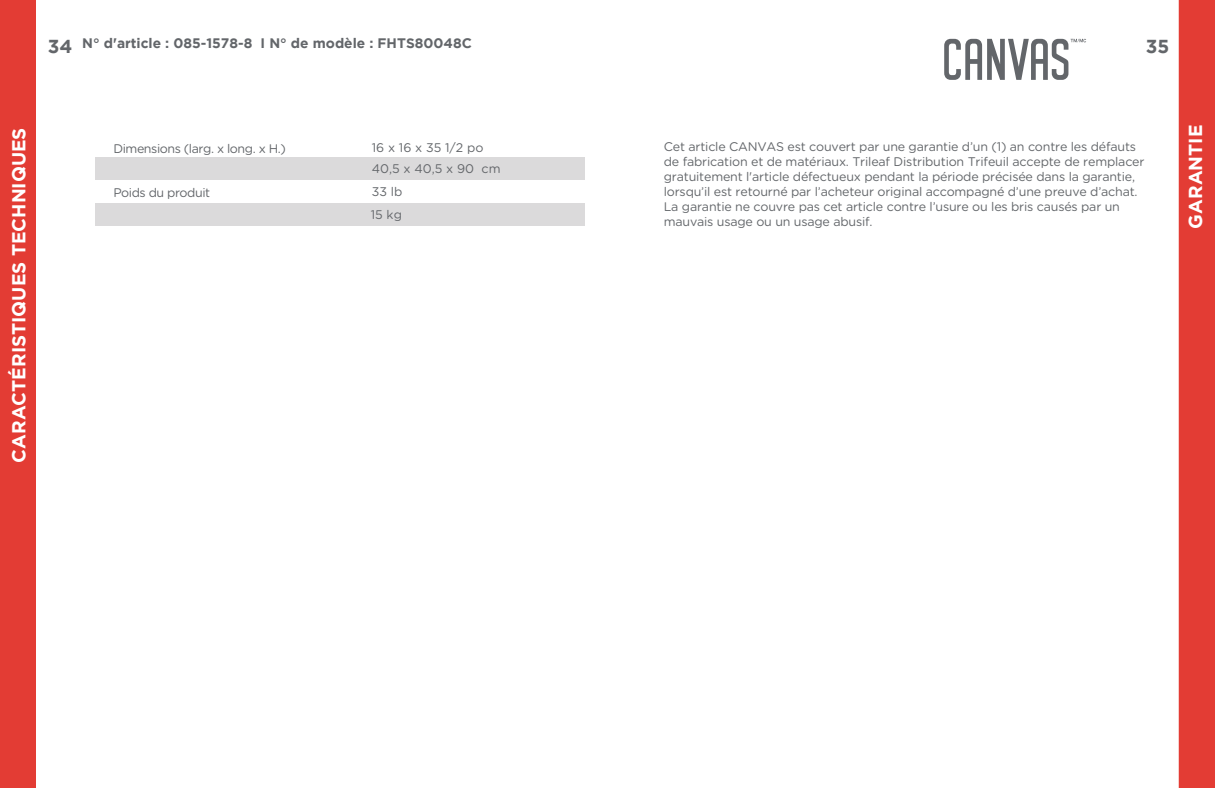
<style>
.page{position:relative;width:1215px;height:788px;background:#fff}
.page>*{position:absolute;margin:0;border:0;box-sizing:border-box;transform-origin:0 0}
.t1{font:700 18.75px "Gotham";color:#fff}
.t2{font:700 18.75px "Gotham";color:#63666a}
.t3{font:700 13.75px "Gotham";color:#63666a}
.t4{font:12.5px/15px "Gotham Rounded";letter-spacing:-.015em;color:#63666a}
.t5{font:12.5px "Gotham Rounded";letter-spacing:-.035em;color:#63666a}
</style>
<div class="page">
<div style="left:95px;top:157px;width:490px;height:23px;background:#dbdadb"></div>
<div style="left:95px;top:203px;width:490px;height:23px;background:#dbdadb"></div>
<svg style="left:944px;top:39px;width:142px;height:41px"></svg>
<div style="left:0;top:0;width:36px;height:788px;background:#e33c34"></div>
<div style="left:1179px;top:0;width:36px;height:788px;background:#e33c34"></div>
<p class="t3" style="left:82px;top:36px;width:391px">N° d'article : 085-1578-8 I N° de modèle : FHTS80048C</p>
<h1 class="t2" style="left:48px;top:35px;width:26px">34</h1>
<h1 class="t2" style="left:1146px;top:35px;width:25px">35</h1>
<h1 class="t1" style="left:8px;top:462px;width:336px;rotate:-90deg">CARACTÉRISTIQUES TECHNIQUES</h1>
<h1 class="t1" style="left:1185px;top:228px;width:105px;rotate:-90deg">GARANTIE</h1>
<p class="t4" style="left:664px;top:138px;width:482px">Cet article CANVAS est couvert par une garantie d’un (1) an contre les défauts de fabrication et de matériaux. Trileaf Distribution Trifeuil accepte de remplacer gratuitement l'article défectueux pendant la période précisée dans la garantie, lorsqu’il est retourné par l’acheteur original accompagné d’une preuve d’achat.<br>La garantie ne couvre pas cet article contre l’usure ou les bris causés par un mauvais usage ou un usage abusif.</p>
<p class="t4" style="left:372px;top:136px;width:130px;line-height:21.2px">16 x 16 x 35 1/2 po<br>40,5 x 40,5 x 90 cm</p>
<p class="t4" style="left:371px;top:180px;width:33px;line-height:22.8px">33 lb<br>15 kg</p>
<p class="t5" style="left:113px;top:140px;width:174px">Dimensions (larg. x long. x H.)</p>
<p class="t5" style="left:113px;top:184px;width:98px">Poids du produit</p>
</div>
